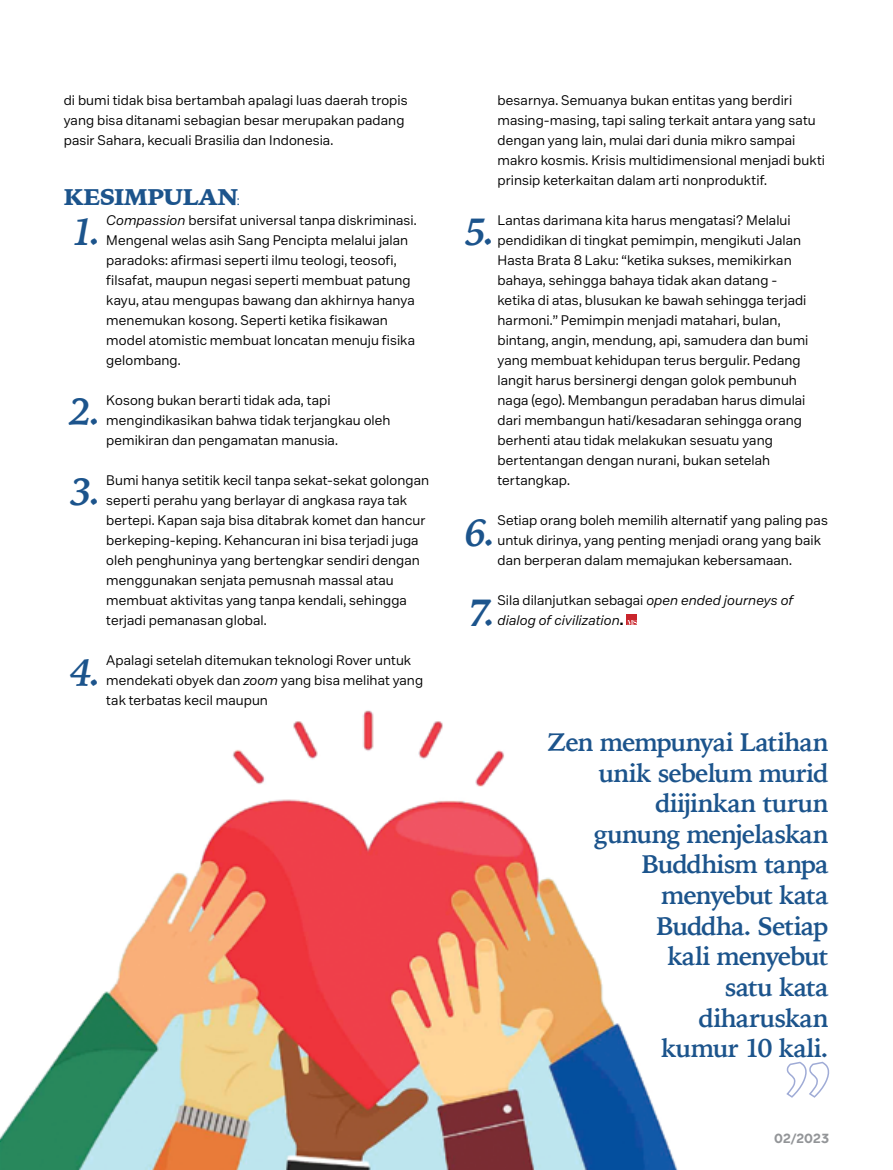
<style>
.page{position:relative;width:893px;height:1170px;background:#fff}
.page>*{position:absolute;margin:0;border:0;box-sizing:border-box;transform-origin:0 0}
.t1{font:italic 700 39.3px/80.7px "Iowan Old Style";color:#1c548c}
.t2{font:700 25.5px/30.6px "Iowan Old Style";letter-spacing:-.04em;color:#1c548c;text-align:right}
.t3{font:900 22.5px "Iowan Old Style";letter-spacing:-.015em;color:#1c548c}
.t4{font:13.5px/20px "Mazin DEMO";letter-spacing:.005em;color:#000}
.t5{font:italic 13.5px/20px "Mazin DEMO";letter-spacing:.005em;color:#000}
.t6{font:700 13.5px "Along Sanss 2";letter-spacing:.015em;color:#939598}
.s1{font-style:normal}
.s2{font-weight:700;font-style:normal}
.s3{font-family:"Billie DEMO";font-weight:400;font-size:13.5px}
.s4{font-style:italic}
</style>
<div class="page">
<img style="left:631px;top:1050px;width:46px;height:119px">
<svg style="left:0;top:710px;width:631px;height:459px"></svg>
<div style="left:626px;top:614px;width:11px;height:11px;background:#c9252c"></div>
<svg style="left:627px;top:620px;width:10px;height:5px"></svg>
<svg style="left:786px;top:1061px;width:43px;height:37px"></svg>
<p class="t4" style="left:497px;top:90px;width:329px">besarnya. Semuanya bukan entitas yang berdiri masing-masing, tapi saling terkait antara yang satu dengan yang lain, mulai dari dunia mikro sampai makro kosmis. Krisis multidimensional menjadi bukti prinsip keterkaitan dalam arti nonproduktif.</p>
<p class="t4" style="left:497px;top:210px;width:312px">Lantas darimana kita harus mengatasi? Melalui pendidikan di tingkat pemimpin, mengikuti Jalan Hasta Brata 8 Laku: “ketika sukses, memikirkan bahaya, sehingga bahaya tidak akan datang - ketika di atas, blusukan ke bawah sehingga terjadi harmoni.” Pemimpin menjadi matahari, bulan, bintang, angin, mendung, api, samudera dan bumi yang membuat kehidupan terus bergulir. Pedang langit harus bersinergi dengan golok pembunuh naga (ego). Membangun peradaban harus dimulai dari membangun hati/kesadaran sehingga orang berhenti atau tidak melakukan sesuatu yang bertentangan dengan nurani, bukan setelah tertangkap.</p>
<p class="t4" style="left:497px;top:510px;width:332px">Setiap orang boleh memilih alternatif yang paling pas untuk dirinya, yang penting menjadi orang yang baik dan berperan dalam memajukan kebersamaan.</p>
<p class="t5" style="left:497px;top:590px;width:297px"><span class="s1">Sila dilanjutkan sebagai</span> open ended journeys of dialog of civilization<span class="s2">.</span></p>
<p class="t4" style="left:64px;top:90px;width:345px">di bumi tidak bisa bertambah apalagi luas daerah tropis yang bisa ditanami sebagian besar merupakan padang pasir Sahara, kecuali Brasilia dan Indonesia.</p>
<h3 class="t3" style="left:64px;top:182px;width:178px">KESIMPULAN<span class="s3">:</span></h3>
<p class="t4" style="left:106px;top:210px;width:312px"><span class="s4">Compassion</span> bersifat universal tanpa diskriminasi.<br>Mengenal welas asih Sang Pencipta melalui jalan paradoks: afirmasi seperti ilmu teologi, teosofi, filsafat, maupun negasi seperti membuat patung kayu, atau mengupas bawang dan akhirnya hanya menemukan kosong. Seperti ketika fisikawan model atomistic membuat loncatan menuju fisika gelombang.</p>
<p class="t4" style="left:106px;top:390px;width:286px">Kosong bukan berarti tidak ada, tapi mengindikasikan bahwa tidak terjangkau oleh pemikiran dan pengamatan manusia.</p>
<p class="t4" style="left:106px;top:470px;width:324px">Bumi hanya setitik kecil tanpa sekat-sekat golongan seperti perahu yang berlayar di angkasa raya tak bertepi. Kapan saja bisa ditabrak komet dan hancur berkeping-keping. Kehancuran ini bisa terjadi juga oleh penghuninya yang bertengkar sendiri dengan menggunakan senjata pemusnah massal atau membuat aktivitas yang tanpa kendali, sehingga terjadi pemanasan global.</p>
<p class="t4" style="left:106px;top:650px;width:318px">Apalagi setelah ditemukan teknologi Rover untuk mendekati obyek dan <span class="s4">zoom</span> yang bisa melihat yang tak terbatas kecil maupun</p>
<h1 class="t1" style="left:72px;top:189px;width:31px">1.</h1>
<h1 class="t1" style="left:464px;top:189px;width:33px">5.</h1>
<h1 class="t1" style="left:69px;top:370px;width:34px;line-height:79.5px">2.<br>3.</h1>
<h1 class="t1" style="left:464px;top:489px;width:33px">6.<br>7.</h1>
<h1 class="t1" style="left:70px;top:630px;width:33px">4.</h1>
<h2 class="t2" style="left:547px;top:725px;width:283px">Zen mempunyai Latihan unik sebelum murid diijinkan turun<br>gunung menjelaskan<br>Buddhism tanpa menyebut kata<br>Buddha. Setiap<br>kali menyebut<br>satu kata<br>diharuskan<br>kumur 10 kali.</h2>
<p class="t6" style="left:774px;top:1129px;width:56px">02/2023</p>
</div>
